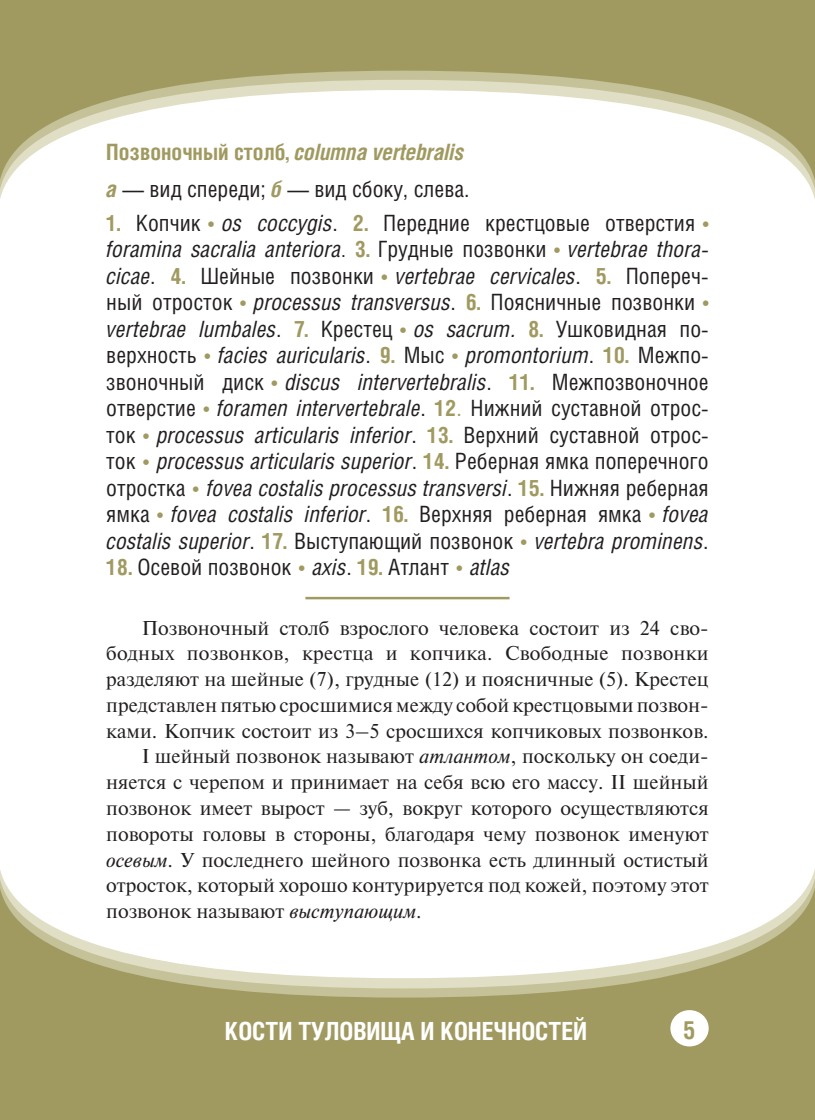
<style>
.page{position:relative;width:815px;height:1120px;background:#fff}
.page>*{position:absolute;margin:0;border:0;box-sizing:border-box;transform-origin:0 0}
.t1{font:700 25px "Helios Cond";color:#fff}
.t2{font:700 25px "Helios Cond";color:#a09a61}
.t3{font:italic 22.5px/26.5px "Helios Cond";color:#231f20;text-align:justify}
.t4{font:22.5px/37.2px "Helios Cond";color:#231f20}
.t5{font:20px "Newton";color:#231f20}
.s1{font-weight:700;color:#a09a61}
.s2{font-weight:700;font-style:italic;color:#a09a61}
.s3{font-weight:700;font-style:normal;color:#a09a61}
.s4{font-style:normal}
.s5{font-style:normal;color:#a09a61}
.s6{font-style:normal;font-size:20px}
.s7{color:#a09a61}
.s8{font-style:italic}
</style>
<div class="page">
<svg style="left:0;top:888px;width:815px;height:232px;fill:#a09a61"></svg>
<div style="left:670px;top:1010px;width:39px;height:36px;background:#fff;border-radius:50%"></div>
<svg style="left:0;top:0;width:815px;height:180px;fill:#a09a61"></svg>
<hr style="left:305px;top:597px;width:205px;height:2px;background:#a09a61">
<p class="t4" style="left:106px;top:135px;width:365px"><span class="s1">Позвоночный столб,</span> <span class="s2">columna vertebralis а</span> — вид спереди; <span class="s2">б</span> — вид сбоку, слева.</p>
<p class="t3" style="left:106px;top:211px;width:604px"><span class="s3">1.</span> <span class="s4">Копчик</span> <span class="s5">•</span> os coccygis<span class="s4">.</span> <span class="s3">2.</span> <span class="s4">Передние крестцовые отвер стия</span> <span class="s5">• </span>foramina sacralia anteriora<span class="s6">.</span> <span class="s3">3.</span> <span class="s4">Грудные позвонки</span> <span class="s5">•</span> vertebrae thora&shy;cicae<span class="s4">.</span> <span class="s3">4.</span> <span class="s4">Шейные позвонки</span> <span class="s5">•</span> vertebrae cervicales<span class="s4">.</span> <span class="s3">5.</span> <span class="s4">Попереч&shy;ный отросток</span> <span class="s5">•</span> processus transversus<span class="s4">.</span> <span class="s3">6.</span> <span class="s4">Поясничные позвонки</span> <span class="s5">• </span>vertebrae lumbales<span class="s4">.</span> <span class="s3">7.</span> <span class="s4">Крестец</span> <span class="s5">•</span> оs sacrum. <span class="s3">8.</span> <span class="s4">Ушковидная по&shy;верхность</span> <span class="s5">•</span> facies auricularis<span class="s4">.</span> <span class="s3">9.</span> <span class="s4">Мыс</span> <span class="s5">•</span> promontorium<span class="s4">.</span> <span class="s3">10.</span> <span class="s4">Межпо&shy;звоночный диск</span> <span class="s5">•</span> discus intervertebralis<span class="s4">.</span> <span class="s3">11.</span> <span class="s4">Межпозвоночное отвер стие</span> <span class="s5">•</span> fora men intervertebrale<span class="s4">.</span> <span class="s3">12</span><span class="s5">.</span> <span class="s4">Нижний суставной отрос&shy;ток</span> <span class="s5">•</span> processus articularis inferior<span class="s4">.</span> <span class="s3">13.</span> <span class="s4">Верхний суставной отрос&shy;ток</span> <span class="s5">•</span> processus articularis superior<span class="s4">.</span> <span class="s3">14.</span> <span class="s4">Реберная ямка поперечного отростка</span> <span class="s5">•</span> fovea costalis processus transversi<span class="s4">.</span> <span class="s3">15.</span> <span class="s4">Нижняя реберная ямка</span> <span class="s5">•</span> fovea costalis inferior<span class="s4">.</span> <span class="s3">16.</span> <span class="s4">Верхняя реберная ямка</span> <span class="s5">•</span> fovea costalis superior<span class="s4">.</span> <span class="s3">17.</span> <span class="s4">Выступающий позвонок</span> <span class="s5">•</span> vertebra prominens<span class="s4">.</span></p>
<p class="t4" style="left:106px;top:551px;width:405px"><span class="s1">18.</span> Осевой позвонок <span class="s7">•</span> <span class="s8">axis</span>. <span class="s1">19.</span> Атлант <span class="s7">•</span> <span class="s8">atlas</span></p>
<p class="t5" style="left:142px;top:620px;width:568px">Позвоночный столб взрослого человека состоит из 24 сво-</p>
<p class="t5" style="left:106px;top:646px;width:604px">бодных позвонков, крестца и копчика. Свободные позвонки</p>
<p class="t5" style="left:106px;top:672px;width:604px">разделяют на шейные (7), грудные (12) и поясничные (5). Крестец</p>
<p class="t5" style="left:106px;top:697px;width:604px">представлен пятью сросшимися между собой крестцовыми позвон-</p>
<p class="t5" style="left:106px;top:723px;width:604px">ками. Копчик состоит из 3–5 сросшихся копчиковых позвонков.</p>
<p class="t5" style="left:142px;top:749px;width:568px">I шейный позвонок называют <span class="s8">атлантом</span>, поскольку он соеди-</p>
<p class="t5" style="left:106px;top:775px;width:604px">няется с черепом и принимает на себя всю его массу. II шейный</p>
<p class="t5" style="left:106px;top:800px;width:604px">позвонок имеет вырост — зуб, вокруг которого осуществляются</p>
<p class="t5" style="left:106px;top:826px;width:604px">повороты головы в стороны, благодаря чему позвонок именуют</p>
<p class="t5" style="left:106px;top:852px;width:604px"><span class="s8">осевым</span>. У последнего шейного позвонка есть длинный остистый</p>
<p class="t5" style="left:106px;top:878px;width:604px">отросток, который хорошо контурируется под кожей, поэтому этот</p>
<p class="t5" style="left:106px;top:903px;width:317px">позвонок называют <span class="s8">выступающим</span>.</p>
<p class="t1" style="left:225px;top:1022px;width:364px">КОСТИ ТУЛОВИЩА И КОНЕЧНОСТЕЙ</p>
<p class="t2" style="left:683px;top:1021px;width:14px">5</p>
</div>
